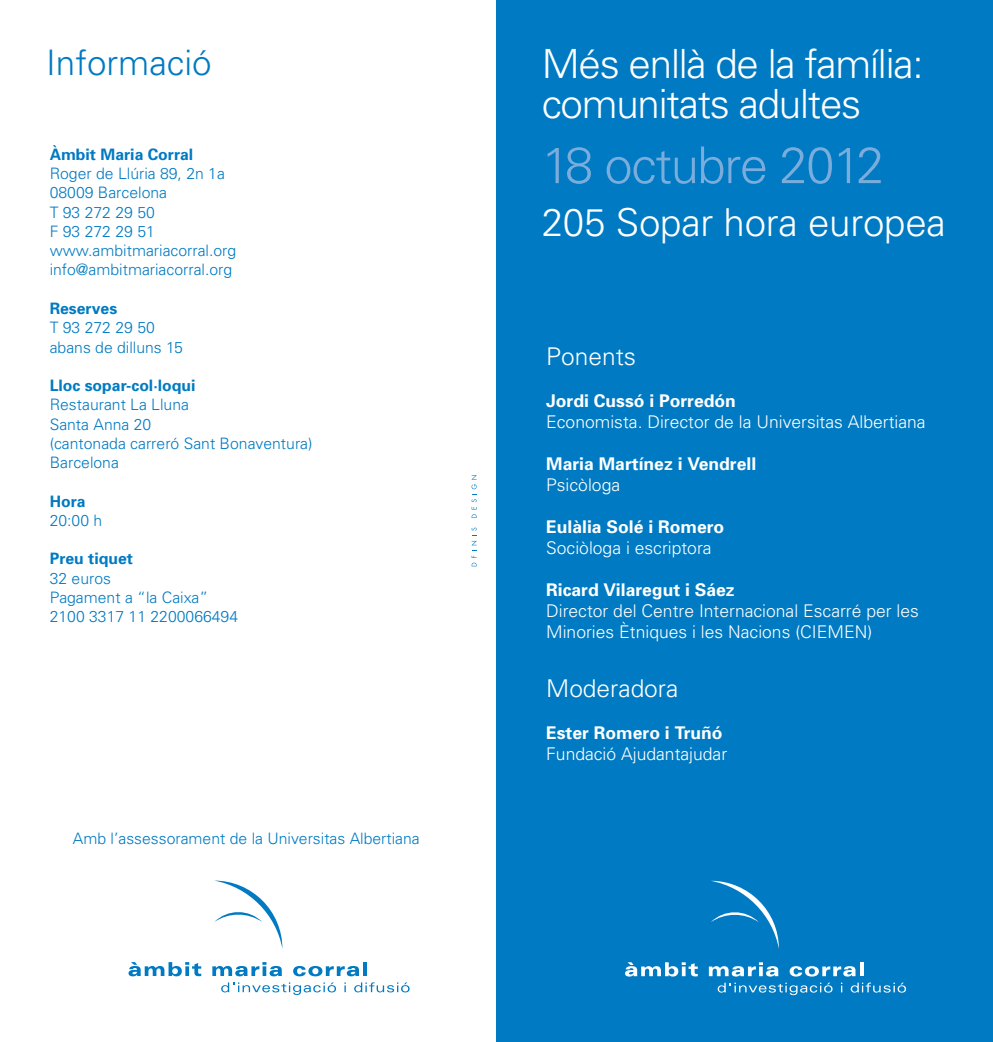
<style>
.page{position:relative;width:993px;height:1042px;background:#fff}
.page>*{position:absolute;margin:0;border:0;box-sizing:border-box;transform-origin:0 0}
.t1{font:300 50.75px "Univers";letter-spacing:-.03em;color:#7aacdc}
.t2{font:300 40.25px/40.2px "Univers";letter-spacing:-.03em;color:#fff}
.t3{font:300 38.5px "Univers";letter-spacing:-.005em;color:#fff}
.t4{font:300 35px "Univers";color:#007ac2}
.t5{font:300 24.5px "Univers";color:#fff}
.t6{font:300 17.5px/21px "Univers";color:#fff}
.t7{font:700 17.5px "Univers";color:#fff}
.t8{font:300 15.75px/19.2px "Univers";color:#007ac2}
.t9{font:700 15.75px "Univers";color:#007ac2}
</style>
<div class="page">
<div style="left:496px;top:0;width:496px;height:1042px;background:#007ac2"></div>
<svg style="left:625px;top:962px;width:72px;height:14px"></svg>
<svg style="left:708px;top:962px;width:70px;height:14px"></svg>
<svg style="left:789px;top:966px;width:66px;height:10px"></svg>
<svg style="left:860px;top:962px;width:3px;height:14px"></svg>
<svg style="left:717px;top:982px;width:115px;height:13px"></svg>
<svg style="left:850px;top:982px;width:55px;height:10px"></svg>
<svg style="left:711px;top:881px;width:67px;height:64px"></svg>
<svg style="left:128px;top:962px;width:73px;height:14px"></svg>
<svg style="left:212px;top:962px;width:70px;height:14px"></svg>
<svg style="left:293px;top:966px;width:66px;height:10px"></svg>
<hr style="left:363px;top:962px;width:4px;height:14px;background:#007ac2">
<svg style="left:221px;top:982px;width:115px;height:13px"></svg>
<svg style="left:354px;top:982px;width:55px;height:10px"></svg>
<svg style="left:214px;top:880px;width:68px;height:67px"></svg>
<svg style="left:471px;top:527px;width:5px;height:39px"></svg>
<svg style="left:471px;top:475px;width:5px;height:43px"></svg>
<h3 class="t4" style="left:46px;top:41px;width:167px">Informació</h3>
<h2 class="t2" style="left:541px;top:43px;width:383px">Més enllà de la família: comunitats adultes</h2>
<h1 class="t1" style="left:541px;top:135px;width:344px">18 octubre 2012</h1>
<h3 class="t3" style="left:541px;top:199px;width:405px">205 Sopar hora europea</h3>
<p class="t9" style="left:50px;top:144px;width:145px">Àmbit Maria Corral</p>
<p class="t8" style="left:50px;top:164px;width:188px">Roger de Llúria 89, 2n 1a<br>08009 Barcelona<br>T 93 272 29 50<br>F 93 272 29 51 www.ambitmariacorral.org info@ambitmariacorral.org</p>
<p class="t9" style="left:50px;top:298px;width:69px">Reserves</p>
<p class="t8" style="left:50px;top:318px;width:135px">T 93 272 29 50 abans de dilluns 15</p>
<p class="t9" style="left:50px;top:375px;width:147px">Lloc sopar-col·loqui</p>
<p class="t8" style="left:50px;top:395px;width:264px">Restaurant La Lluna<br>Santa Anna 20<br>(cantonada carreró Sant Bonaventura)<br>Barcelona</p>
<p class="t9" style="left:50px;top:491px;width:37px">Hora</p>
<p class="t8" style="left:50px;top:510px;width:54px">20:00 h</p>
<p class="t9" style="left:50px;top:548px;width:85px">Preu tiquet</p>
<p class="t8" style="left:50px;top:568px;width:190px">32 euros<br>Pagament a “la Caixa”<br>2100 3317 11 2200066494</p>
<h3 class="t5" style="left:546px;top:341px;width:91px">Ponents</h3>
<p class="t7" style="left:546px;top:389px;width:191px">Jordi Cussó i Porredón</p>
<p class="t6" style="left:546px;top:411px;width:381px">Economista. Director de la Universitas Albertiana</p>
<p class="t7" style="left:546px;top:452px;width:211px">Maria Martínez i Vendrell</p>
<p class="t6" style="left:546px;top:474px;width:75px">Psicòloga</p>
<p class="t7" style="left:546px;top:515px;width:179px">Eulàlia Solé i Romero</p>
<p class="t6" style="left:546px;top:537px;width:167px">Sociòloga i escriptora</p>
<p class="t7" style="left:546px;top:578px;width:190px">Ricard Vilaregut i Sáez</p>
<p class="t6" style="left:546px;top:600px;width:374px">Director del Centre Internacional Escarré per les<br>Minories Ètniques i les Nacions (CIEMEN)</p>
<h3 class="t5" style="left:546px;top:674px;width:134px">Moderadora</h3>
<p class="t7" style="left:546px;top:722px;width:178px">Ester Romero i Truñó</p>
<p class="t6" style="left:546px;top:743px;width:182px">Fundació Ajudantajudar</p>
<p class="t8" style="left:73px;top:828px;width:348px">Amb l’assessorament de la Universitas Albertiana</p>
</div>
